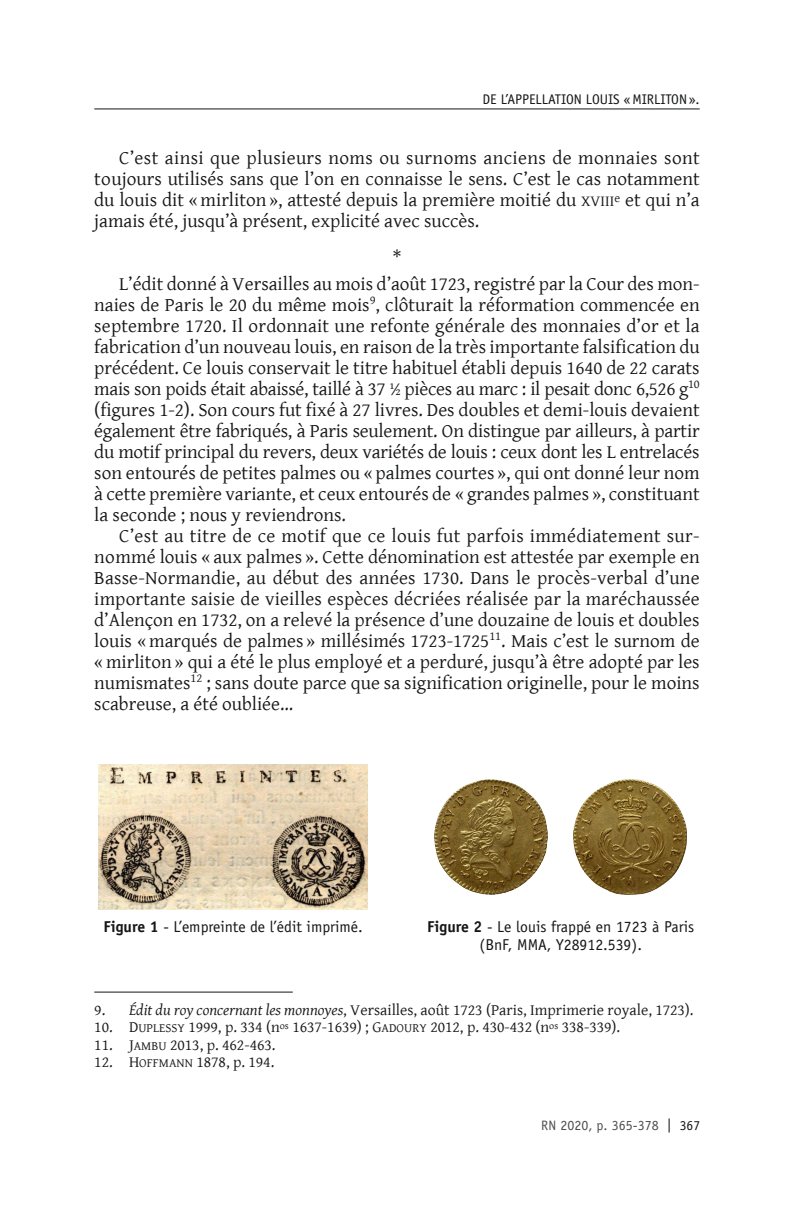
<style>
.page{position:relative;width:794px;height:1216px;background:#fff}
.page>*{position:absolute;margin:0;border:0;box-sizing:border-box;transform-origin:0 0}
.t1{font:19.25px/21px "Gentium Basic";color:#151616;text-align:justify}
.t2{font:15.75px "Gentium Basic";color:#151616}
.t3{font:15.75px/17.5px "Officina Sans";color:#151616;text-align:center}
.t4{font:15.75px "Gentium Basic SC800";color:#151616}
.t5{font:14px "Officina Sans";color:#151616}
.t6{font:14px "Officina Sans";color:#4e4e4d}
.s1{font-family:"Gentium Basic SC800";font-size:15.4px}
.s2{font-weight:700}
.s3{font-style:italic}
.s4{font-family:"Gentium Basic SC800"}
.s5{font-family:"Gentium Basic SC800";font-size:12.6px}
.s6{font-family:"Gentium Basic"}
.s7{font-size:12.6px}
.s8{font-size:13.65px}
.s9{color:#151616}
.s10{font-size:13.65px;color:#151616}
</style>
<div class="page">
<hr style="left:94px;top:108px;width:605px;height:1px;background:#151616">
<img style="left:99px;top:764px;width:269px;height:145px">
<img style="left:435px;top:779px;width:113px;height:115px">
<img style="left:573px;top:779px;width:114px;height:115px">
<hr style="left:94px;top:991px;width:199px;height:1px;background:#151616">
<p class="t5" style="left:482px;top:91px;width:219px">DE L’APPELLATION LOUIS «MIRLITON».</p>
<p class="t1" style="left:94px;top:146px;width:607px;text-indent:25px">C’est ainsi que plusieurs noms ou surnoms anciens de monnaies sont toujours utilisés sans que l’on en connaisse le sens. C’est le cas notamment du louis dit «mirliton», attesté depuis la première moitié du <span class="s1">XVIII</span><sup>e</sup> et qui n’a jamais été, jusqu’à présent, explicité avec succès.</p>
<p class="t1" style="left:119px;top:244px;width:582px;line-height:26.2px;text-indent:274px">*<br>L’édit donné à Versailles au mois d’août 1723, registré par la Cour des mon-</p>
<p class="t1" style="left:94px;top:293px;width:607px">naies de Paris le 20 du même mois<sup>9</sup>, clôturait la réformation commencée en septembre 1720. Il ordonnait une refonte générale des monnaies d’or et la fabrication d’un nouveau louis, en raison de la très importante falsification du précédent. Ce louis conservait le titre habituel établi depuis 1640 de 22 carats mais son poids était abaissé, taillé à 37 ½ pièces au marc : il pesait donc 6,526 g<sup>10 </sup>(figures 1-2). Son cours fut fixé à 27 livres. Des doubles et demi-louis devaient également être fabriqués, à Paris seulement. On distingue par ailleurs, à partir du motif principal du revers, deux variétés de louis : ceux dont les L entrelacés son entourés de petites palmes ou «palmes courtes », qui ont donné leur nom à cette première variante, et ceux entourés de « grandes palmes », constituant la seconde ; nous y reviendrons.</p>
<p class="t1" style="left:94px;top:524px;width:607px;text-indent:25px">C’est au titre de ce motif que ce louis fut parfois immédiatement sur&shy;nommé louis « aux palmes ». Cette dénomination est attestée par exemple en Basse-Normandie, au début des années 1730. Dans le procès-verbal d’une importante saisie de vieilles espèces décriées réalisée par la maréchaussée d’Alençon en 1732, on a relevé la présence d’une douzaine de louis et doubles louis «marqués de palmes » millésimés 1723-1725<sup>11</sup>. Mais c’est le surnom de «mirliton» qui a été le plus employé et a perduré, jusqu’à être adopté par les numismates<sup>12</sup> ; sans doute parce que sa signification originelle, pour le moins scabreuse, a été oubliée...</p>
<p class="t3" style="left:103px;top:918px;width:261px"><span class="s2">Figure 1</span> - L’empreinte de l’édit imprimé.</p>
<p class="t3" style="left:427px;top:918px;width:268px"><span class="s2">Figure 2</span> - Le louis frappé en 1723 à Paris (BnF, MMA, Y28912.539).</p>
<p class="t2" style="left:94px;top:997px;width:601px">9. <span class="s3">Édit du roy concernant les monnoyes</span>, Versailles, août 1723 (Paris, Imprimerie royale, 1723).</p>
<p class="t2" style="left:94px;top:1015px;width:527px">10. <span class="s4">D</span><span class="s5">UPLESSY</span> 1999, p. 334 (n<sup>os</sup> 1637-1639) ; <span class="s4">G</span><span class="s5">ADOURY</span> 2012, p. 430-432 (n<sup>os</sup> 338-339).</p>
<p class="t2" style="left:94px;top:1032px;width:183px">11. <span class="s4">J</span><span class="s5">AMBU</span> 2013, p. 462-463.</p>
<p class="t4" style="left:94px;top:1050px;width:181px"><span class="s6">12.</span> H<span class="s7">OFFMANN</span> 1878<span class="s6">, p.</span> 194.</p>
<p class="t6" style="left:541px;top:1116px;width:160px"><span class="s8">RN</span> 2020, p. 365-378 <span class="s9">|</span> <span class="s10">367</span></p>
</div>
